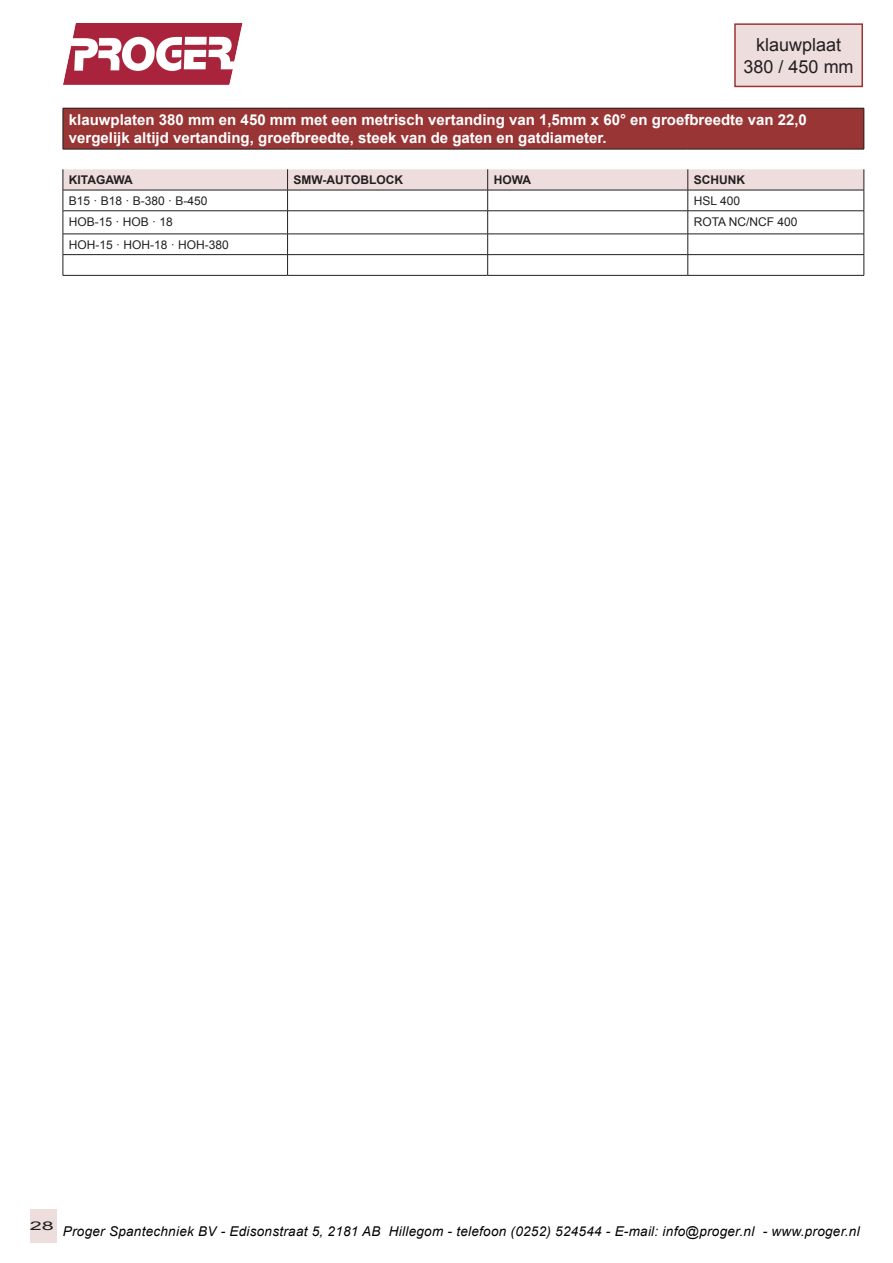
<style>
.page{position:relative;width:893px;height:1263px;background:#fff}
.page>*{position:absolute;margin:0;border:0;box-sizing:border-box;transform-origin:0 0}
.Alineastijl_1{font:18px "Arial";color:#231f20}
.Alineastijl_1-2{font:700 15px "Arial";color:#fff}
.t1{font:italic 13.5px "Arial";letter-spacing:.02em;color:#000}
.Alineastijl_1-3{font:12px "Arial";color:#231f20}
.Alineastijl_1-4{font:700 12px "Arial";color:#231f20}
.Alineastijl_1-5{font:12px "Arial";color:#231f20;scale:1.8 1}
</style>
<div class="page">
<img style="left:63px;top:24px;width:180px;height:61px">
<div style="left:30px;top:1209px;width:27px;height:33px;background:#edd"></div>
<div style="left:63px;top:108px;width:801px;height:41px;background:#993535"></div>
<hr style="left:63px;top:108px;width:225px;height:1px;background:#231f20">
<hr style="left:63px;top:108px;width:1px;height:41px;background:#231f20">
<hr style="left:288px;top:108px;width:200px;height:1px;background:#231f20">
<hr style="left:488px;top:108px;width:200px;height:1px;background:#231f20">
<hr style="left:688px;top:108px;width:176px;height:1px;background:#231f20">
<hr style="left:864px;top:108px;width:1px;height:41px;background:#231f20">
<hr style="left:63px;top:149px;width:225px;height:1px;background:#231f20">
<hr style="left:288px;top:149px;width:200px;height:1px;background:#231f20">
<hr style="left:488px;top:149px;width:200px;height:1px;background:#231f20">
<hr style="left:688px;top:149px;width:176px;height:1px;background:#231f20">
<svg style="left:63px;top:169px;width:802px;height:106px"></svg>
<hr style="left:63px;top:275px;width:225px;height:1px;background:#231f20">
<hr style="left:288px;top:275px;width:200px;height:1px;background:#231f20">
<hr style="left:488px;top:275px;width:200px;height:1px;background:#231f20">
<hr style="left:688px;top:275px;width:176px;height:1px;background:#231f20">
<div style="left:735px;top:24px;width:127px;height:62px;background:#edd"></div>
<div style="left:734px;top:23px;width:129px;height:64px;border:2px solid #993535"></div>
<p class="Alineastijl_1" style="left:756px;top:33px;width:87px">klauwplaat</p>
<p class="Alineastijl_1" style="left:744px;top:55px;width:112px">380 / 450 mm</p>
<p class="Alineastijl_1-2" style="left:69px;top:110px;width:739px">klauwplaten 380 mm en 450 mm met een metrisch vertanding van 1,5mm x 60° en groefbreedte van 22,0</p>
<p class="Alineastijl_1-2" style="left:69px;top:128px;width:539px">vergelijk altijd vertanding, groefbreedte, steek van de gaten en gatdiameter.</p>
<p class="Alineastijl_1-4" style="left:69px;top:172px;width:65px">KITAGAWA</p>
<p class="Alineastijl_1-4" style="left:294px;top:172px;width:111px">SMW-AUTOBLOCK</p>
<p class="Alineastijl_1-4" style="left:494px;top:172px;width:39px">HOWA</p>
<p class="Alineastijl_1-4" style="left:694px;top:172px;width:53px">SCHUNK</p>
<p class="Alineastijl_1-3" style="left:69px;top:193px;width:140px">B15 · B18 · B-380 · B-450</p>
<p class="Alineastijl_1-3" style="left:694px;top:193px;width:48px">HSL 400</p>
<p class="Alineastijl_1-3" style="left:69px;top:213px;width:106px">HOB-15 · HOB · 18</p>
<p class="Alineastijl_1-3" style="left:694px;top:213px;width:105px">ROTA NC/NCF 400</p>
<p class="Alineastijl_1-3" style="left:69px;top:237px;width:162px">HOH-15 · HOH-18 · HOH-380</p>
<p class="Alineastijl_1-5" style="left:30px;top:1218px;width:15px">28</p>
<p class="t1" style="left:63px;top:1222px;width:798px">Proger Spantechniek BV - Edisonstraat 5, 2181 AB Hillegom - telefoon (0252) 524544 - E-mail: info@proger.nl - www.proger.nl</p>
</div>
